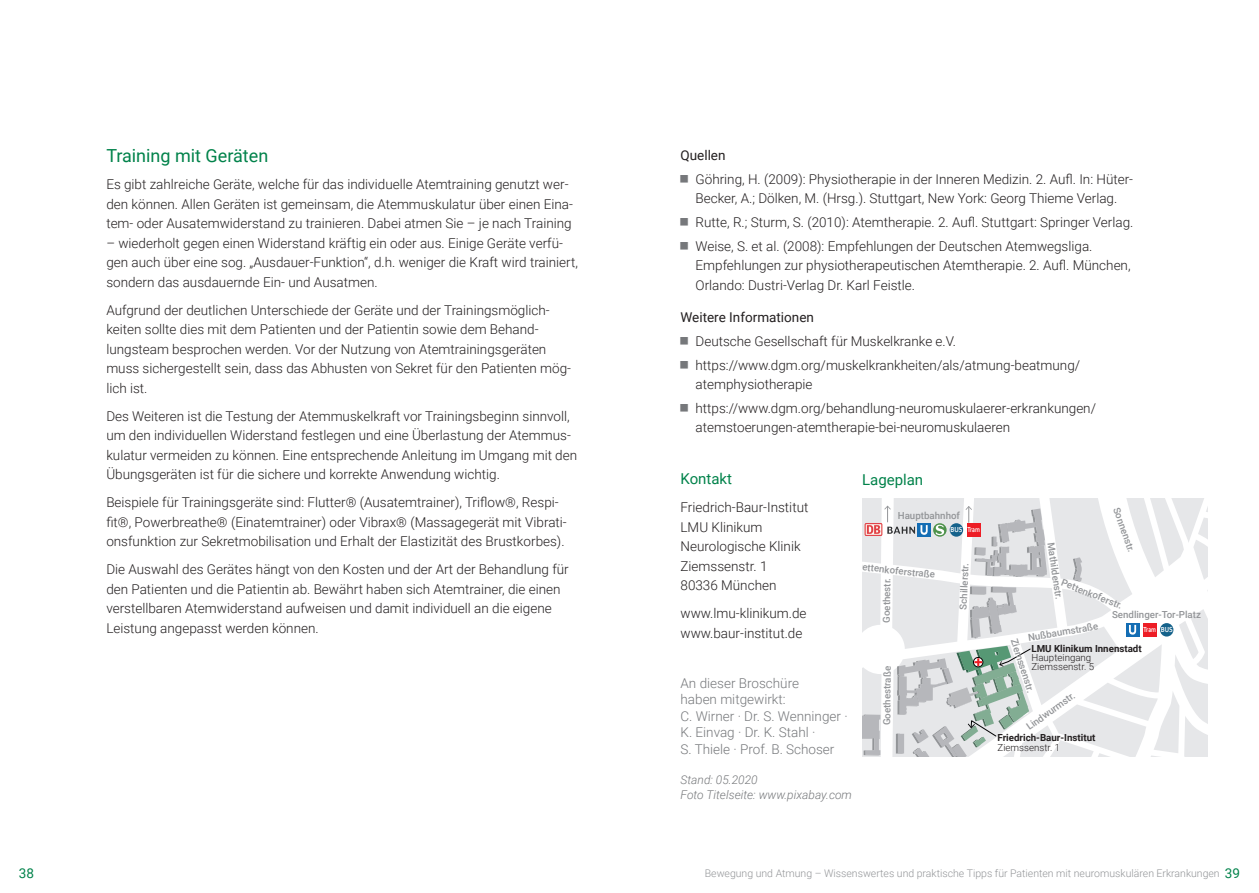
<style>
.page{position:relative;width:1259px;height:893px;background:#fff}
.page>*{position:absolute;margin:0;border:0;box-sizing:border-box;transform-origin:0 0}
.t1{font:18px "Roboto";color:#01824a}
.t2{font:15px "Roboto";color:#01824a}
.t3{font:300 13.5px/19.5px "Roboto";color:#231f20}
.t4{font:300 13.5px/16.5px "Roboto";color:#76787b}
.t5{font:13.5px "Roboto";color:#231f20}
.t6{font:13.5px "Roboto";color:#01824a}
.t7{font:italic 300 12px/15px "Roboto";color:#76787b}
.t8{font:300 10.5px "Roboto";color:#939598}
.t9{font:500 9.75px "Roboto";color:#939598}
.t10{font:700 9.75px "Roboto";color:#231f20}
.t11{font:300 9.75px/9.1px "Roboto";color:#231f20}
.t12{font:700 7.65px "Corbel";color:#fff;scale:.75 1}
.t13{font:700 7.65px "Corbel";color:#fff;scale:.81 1}
.s1{font-weight:400;font-size:13.5px;color:#01824a}
</style>
<div class="page">
<svg style="left:862px;top:499px;width:346px;height:258px;fill:#e6e7e9"></svg>
<svg style="left:862px;top:714px;width:18px;height:42px"></svg>
<svg style="left:970px;top:586px;width:46px;height:52px;background:#cbcccf"></svg>
<svg style="left:1072px;top:557px;width:10px;height:24px"></svg>
<svg style="left:917px;top:523px;width:13px;height:13px"></svg>
<svg style="left:920px;top:525px;width:7px;height:10px"></svg>
<svg style="left:933px;top:523px;width:13px;height:14px"></svg>
<svg style="left:935px;top:525px;width:9px;height:11px"></svg>
<img style="left:865px;top:523px;width:50px;height:14px">
<div style="left:949px;top:523px;width:14px;height:14px;background:#15628b;border-radius:50%"></div>
<div style="left:1160px;top:623px;width:13px;height:14px;background:#15628b;border-radius:50%"></div>
<svg style="left:1126px;top:623px;width:13px;height:13px"></svg>
<svg style="left:1129px;top:625px;width:7px;height:10px"></svg>
<div style="left:1143px;top:623px;width:13px;height:13px;background:#ed1d25"></div>
<svg style="left:884px;top:506px;width:7px;height:16px"></svg>
<svg style="left:965px;top:506px;width:82px;height:72px;background:#d6d0d2"></svg>
<svg style="left:896px;top:646px;width:135px;height:111px"></svg>
<h1 class="t1" style="left:106px;top:143px;width:163px">Training mit Geräten</h1>
<p class="t3" style="left:106px;top:174px;width:468px">Es gibt zahlreiche Geräte, welche für das individuelle Atemtraining genutzt wer&shy;den können. Allen Geräten ist gemeinsam, die Atemmuskulatur über einen Eina&shy;tem- oder Ausatemwiderstand zu trainieren. Dabei atmen Sie – je nach Training</p>
<p class="t3" style="left:106px;top:233px;width:473px">– wiederholt gegen einen Widerstand kräftig ein oder aus. Einige Geräte verfü&shy;gen auch über eine sog. „Ausdauer-Funktion“, d.h. weniger die Kraft wird trainiert, sondern das ausdauernde Ein- und Ausatmen.</p>
<p class="t3" style="left:106px;top:300px;width:466px">Aufgrund der deutlichen Unterschiede der Geräte und der Trainingsmöglich&shy;keiten sollte dies mit dem Patienten und der Patientin sowie dem Behand&shy;lungsteam besprochen werden. Vor der Nutzung von Atemtrainingsgeräten muss sichergestellt sein, dass das Abhusten von Sekret für den Patienten mög&shy;lich ist.</p>
<p class="t3" style="left:106px;top:406px;width:472px">Des Weiteren ist die Testung der Atemmuskelkraft vor Trainingsbeginn sinnvoll, um den individuellen Widerstand festlegen und eine Überlastung der Atemmus&shy;kulatur vermeiden zu können. Eine entsprechende Anleitung im Umgang mit den Übungsgeräten ist für die sichere und korrekte Anwendung wichtig.</p>
<p class="t3" style="left:106px;top:492px;width:462px">Beispiele für Trainingsgeräte sind: Flutter® (Ausatemtrainer), Triflow®, Respi&shy;fit®, Powerbreathe® (Einatemtrainer) oder Vibrax® (Massagegerät mit Vibrati&shy;onsfunktion zur Sekretmobilisation und Erhalt der Elastizität des Brustkorbes).</p>
<p class="t3" style="left:106px;top:559px;width:464px">Die Auswahl des Gerätes hängt von den Kosten und der Art der Behandlung für den Patienten und die Patientin ab. Bewährt haben sich Atemtrainer, die einen verstellbaren Atemwiderstand aufweisen und damit individuell an die eigene Leistung angepasst werden können.</p>
<p class="t5" style="left:680px;top:146px;width:47px">Quellen</p>
<p class="t3" style="left:695px;top:169px;width:439px">Göhring, H. (2009): Physiotherapie in der Inneren Medizin. 2. Aufl. In: Hüter-<br>Becker, A.; Dölken, M. (Hrsg.). Stuttgart, New York: Georg Thieme Verlag.</p>
<p class="t3" style="left:695px;top:210px;width:439px;line-height:23.7px">Rutte, R.; Sturm, S. (2010): Atemtherapie. 2. Aufl. Stuttgart: Springer Verlag.<br>Weise, S. et al. (2008): Empfehlungen der Deutschen Atemwegsliga.</p>
<p class="t3" style="left:695px;top:255px;width:436px">Empfehlungen zur physiotherapeutischen Atemtherapie. 2. Aufl. München,<br>Orlando: Dustri-Verlag Dr. Karl Feistle.</p>
<p class="t5" style="left:680px;top:308px;width:135px">Weitere Informationen</p>
<p class="t3" style="left:695px;top:329px;width:386px;line-height:23.7px">Deutsche Gesellschaft für Muskelkranke e.V. https://www.dgm.org/muskelkrankheiten/als/atmung-beatmung/</p>
<p class="t3" style="left:695px;top:372px;width:402px;line-height:23.7px">atemphysiotherapie https://www.dgm.org/behandlung-neuromuskulaerer-erkrankungen/</p>
<p class="t3" style="left:695px;top:417px;width:316px">atemstoerungen-atemtherapie-bei-neuromuskulaeren</p>
<p class="t2" style="left:680px;top:468px;width:53px">Kontakt</p>
<p class="t3" style="left:680px;top:497px;width:129px">Friedrich-Baur-Institut<br>LMU Klinikum<br>Neurologische Klinik<br>Ziemssenstr. 1<br>80336 München</p>
<p class="t3" style="left:680px;top:603px;width:127px">www.lmu-klinikum.de www.baur-institut.de</p>
<p class="t2" style="left:862px;top:469px;width:63px">Lageplan</p>
<p class="t9" style="left:1122px;top:505px;width:48px;rotate:70deg">Sonnenstr.</p>
<p class="t9" style="left:1064px;top:576px;width:66px;rotate:21deg">Pettenkoferstr.</p>
<p class="t9" style="left:897px;top:509px;width:64px">Hauptbahnhof</p>
<p class="t13" style="left:950px;top:525px;width:16px">BUS</p>
<p class="t12" style="left:967px;top:525px;width:19px">Tram</p>
<p class="t9" style="left:1058px;top:542px;width:59px;rotate:82deg">Mathildenstr.</p>
<p class="t9" style="left:857px;top:559px;width:81px;rotate:6deg">Pettenkoferstraße</p>
<p class="t9" style="left:956px;top:609px;width:48px;rotate:-88deg">Schillerstr.</p>
<p class="t9" style="left:879px;top:623px;width:46px;rotate:-89deg">Goethestr.</p>
<p class="t9" style="left:1112px;top:607px;width:90px">Sendlinger-Tor-Platz</p>
<p class="t9" style="left:1027px;top:630px;width:72px;rotate:-9deg">Nußbaumstraße</p>
<p class="t13" style="left:1160px;top:625px;width:16px">BUS</p>
<p class="t12" style="left:1143px;top:625px;width:19px">Tram</p>
<p class="t9" style="left:1020px;top:636px;width:58px;rotate:72deg">Ziemssenstr.</p>
<p class="t10" style="left:1031px;top:641px;width:112px">LMU Klinikum Innenstadt</p>
<p class="t11" style="left:1031px;top:652px;width:64px">Haupteingang<br>Ziemssenstr. 5</p>
<p class="t9" style="left:879px;top:725px;width:61px;rotate:-89deg">Goethestraße</p>
<p class="t4" style="left:680px;top:674px;width:169px">An dieser Broschüre<br>haben mitgewirkt:<br>C. Wirner · Dr. S. Wenninger ·<br>K. Einvag · Dr. K. Stahl ·<br>S. Thiele · Prof. B. Schoser</p>
<p class="t7" style="left:680px;top:771px;width:173px">Stand: 05.2020<br>Foto Titelseite: www.pixabay.com</p>
<p class="t9" style="left:1023px;top:722px;width:58px;rotate:-35deg">Lindwurmstr.</p>
<p class="t10" style="left:997px;top:731px;width:99px">Friedrich-Baur-Institut</p>
<p class="t11" style="left:997px;top:743px;width:64px">Ziemssenstr. 1</p>
<p class="t6" style="left:19px;top:864px;width:17px">38</p>
<p class="t8" style="left:705px;top:866px;width:537px">Bewegung und Atmung – Wissenswertes und praktische Tipps für Patienten mit neuromuskulären Erkrankungen <span class="s1">39</span></p>
</div>
